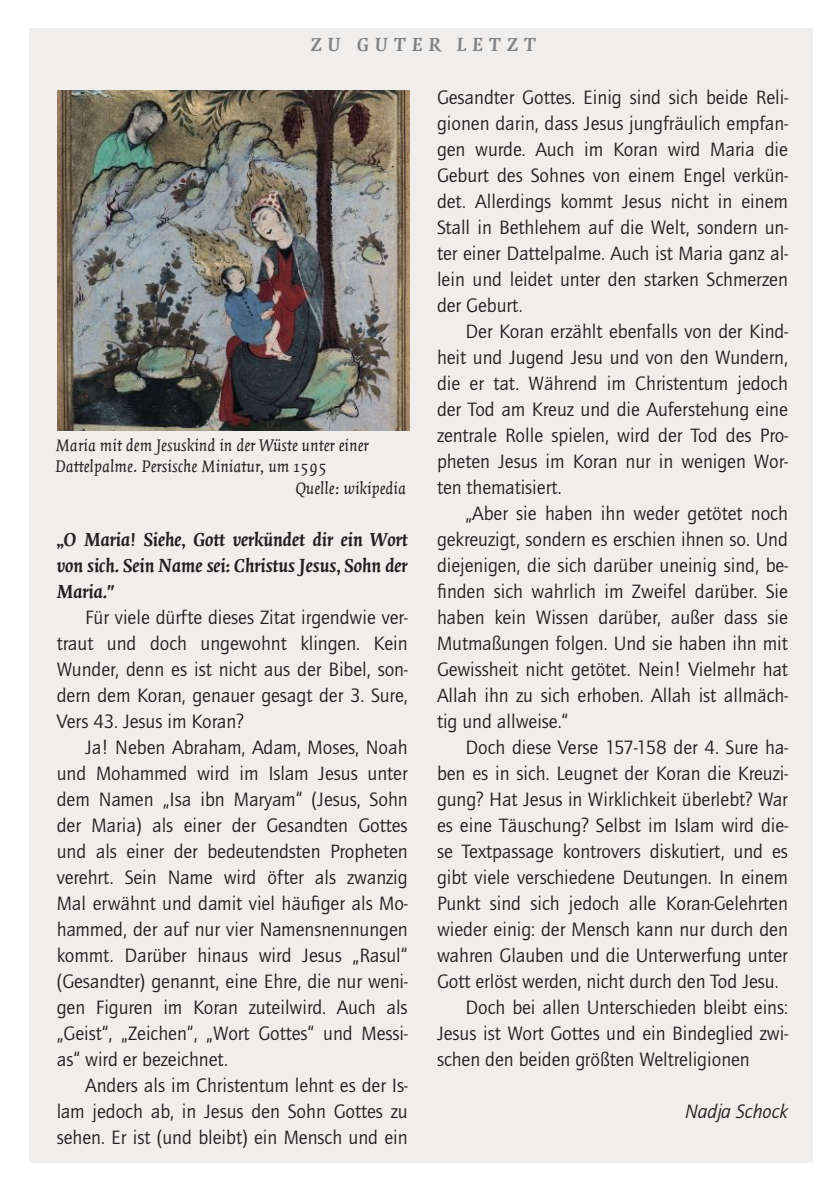
<style>
.page{position:relative;width:840px;height:1191px;background:#fff}
.page>*{position:absolute;margin:0;border:0;box-sizing:border-box;transform-origin:0 0}
.t1{font:20px/26px "Quay Sans ITC Std";color:#231f20;text-align:justify}
.t2{font:italic 700 20px/26px "Quadraat";color:#231f20;text-align:justify}
.t3{font:italic 700 20px "Quadraat";letter-spacing:.3em;color:#808285}
.t4{font:italic 20px "Quay Sans ITC Std";color:#231f20}
.t5{font:italic 18px "Quadraat";color:#231f20}
</style>
<div class="page">
<div style="left:30px;top:28px;width:782px;height:1134px;background:#f0eeec"></div>
<img style="left:58px;top:90px;width:351px;height:340px">
<p class="t3" style="left:310px;top:36px;width:227px">ZU GUTER LETZT</p>
<p class="t5" style="left:55px;top:437px;width:315px">Maria mit dem Jesuskind in der Wüste unter einer</p>
<p class="t5" style="left:55px;top:459px;width:273px">Dattelpalme. Persische Miniatur, um 1595</p>
<p class="t5" style="left:295px;top:480px;width:112px">Quelle: wikipedia</p>
<p class="t2" style="left:57px;top:527px;width:352px">„O Maria! Siehe, Gott verkündet dir ein Wort von sich. Sein Name sei: Christus Jesus, Sohn der Maria."</p>
<p class="t1" style="left:57px;top:607px;width:352px;text-indent:28px">Für viele dürfte dieses Zitat irgendwie ver&shy;traut und doch ungewohnt klingen. Kein Wunder, denn es ist nicht aus der Bibel, son&shy;dern dem Koran, genauer gesagt der 3. Sure, Vers 43. Jesus im Koran?</p>
<p class="t1" style="left:57px;top:737px;width:352px;text-indent:28px">Ja! Neben Abraham, Adam, Moses, Noah und Mohammed wird im Islam Jesus unter dem Namen „Isa ibn Maryam“ (Jesus, Sohn der Maria) als einer der Gesandten Gottes und als einer der bedeutendsten Propheten verehrt. Sein Name wird öfter als zwanzig Mal erwähnt und damit viel häufiger als Mo&shy;hammed, der auf nur vier Namensnennungen kommt. Darüber hinaus wird Jesus „Rasul“ (Gesandter) genannt, eine Ehre, die nur weni&shy;gen Figuren im Koran zuteilwird. Auch als „Geist“, „Zeichen“, „Wort Gottes“ und Messi&shy;as“ wird er bezeichnet.</p>
<p class="t1" style="left:57px;top:1075px;width:352px;text-indent:28px">Anders als im Christentum lehnt es der Is&shy;lam jedoch ab, in Jesus den Sohn Gottes zu sehen. Er ist (und bleibt) ein Mensch und ein</p>
<p class="t1" style="left:437px;top:87px;width:352px">Gesandter Gottes. Einig sind sich beide Reli&shy;gionen darin, dass Jesus jungfräulich empfan&shy;gen wurde. Auch im Koran wird Maria die Geburt des Sohnes von einem Engel verkün&shy;det. Allerdings kommt Jesus nicht in einem Stall in Bethlehem auf die Welt, sondern un&shy;ter einer Dattelpalme. Auch ist Maria ganz al&shy;lein und leidet unter den starken Schmerzen der Geburt.</p>
<p class="t1" style="left:437px;top:321px;width:352px;text-indent:28px">Der Koran erzählt ebenfalls von der Kind&shy;heit und Jugend Jesu und von den Wundern, die er tat. Während im Christentum jedoch der Tod am Kreuz und die Auferstehung eine zentrale Rolle spielen, wird der Tod des Pro&shy;pheten Jesus im Koran nur in wenigen Wor&shy;ten thematisiert.</p>
<p class="t1" style="left:437px;top:503px;width:352px;text-indent:28px">„Aber sie haben ihn weder getötet noch gekreuzigt, sondern es erschien ihnen so. Und diejenigen, die sich darüber uneinig sind, be&shy;finden sich wahrlich im Zweifel darüber. Sie haben kein Wissen darüber, außer dass sie Mutmaßungen folgen. Und sie haben ihn mit Gewissheit nicht getötet. Nein! Vielmehr hat Allah ihn zu sich erhoben. Allah ist allmäch&shy;tig und allweise.“</p>
<p class="t1" style="left:465px;top:737px;width:324px">Doch diese Verse 157-158 der 4. Sure ha-</p>
<p class="t1" style="left:437px;top:763px;width:352px">ben es in sich. Leugnet der Koran die Kreuzi-</p>
<p class="t1" style="left:437px;top:789px;width:352px">gung? Hat Jesus in Wirklichkeit überlebt? War</p>
<p class="t1" style="left:437px;top:815px;width:352px">es eine Täuschung? Selbst im Islam wird die-</p>
<p class="t1" style="left:437px;top:841px;width:352px">se Textpassage kontrovers diskutiert, und es</p>
<p class="t1" style="left:437px;top:867px;width:352px">gibt viele verschiedene Deutungen. In einem</p>
<p class="t1" style="left:437px;top:893px;width:352px">Punkt sind sich jedoch alle Koran-Gelehrten</p>
<p class="t1" style="left:437px;top:919px;width:352px">wieder einig: der Mensch kann nur durch den</p>
<p class="t1" style="left:437px;top:945px;width:352px">wahren Glauben und die Unterwerfung unter</p>
<p class="t1" style="left:437px;top:971px;width:343px">Gott erlöst werden, nicht durch den Tod Jesu.</p>
<p class="t1" style="left:465px;top:997px;width:324px">Doch bei allen Unterschieden bleibt eins:</p>
<p class="t1" style="left:437px;top:1023px;width:352px">Jesus ist Wort Gottes und ein Bindeglied zwi-</p>
<p class="t1" style="left:437px;top:1049px;width:314px">schen den beiden größten Weltreligionen</p>
<p class="t4" style="left:684px;top:1104px;width:104px">Nadja Schock</p>
</div>
